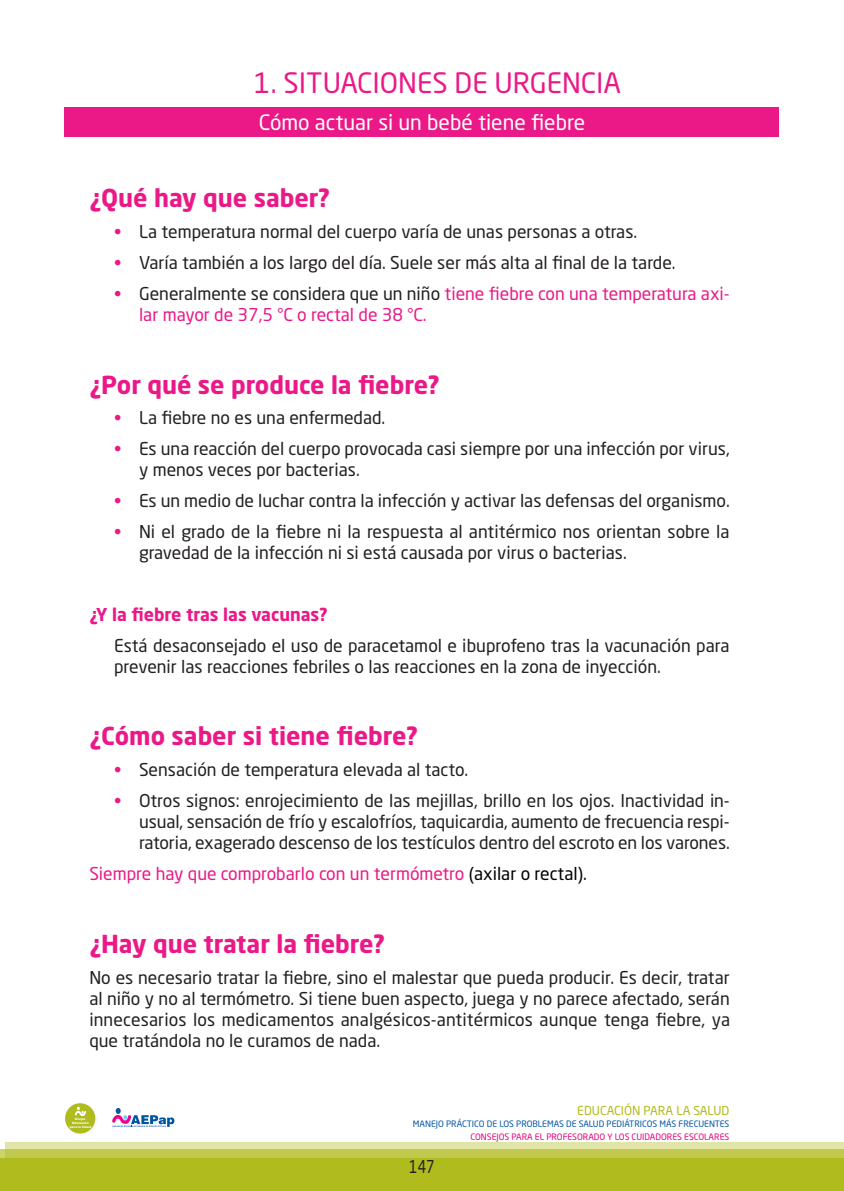
<style>
.page{position:relative;width:844px;height:1191px;background:#fff}
.page>*{position:absolute;margin:0;border:0;box-sizing:border-box;transform-origin:0 0}
.t1{font:27.82px "Neo Sans Std";color:#ea1987}
._00_LADILLO_1_MAGENT{font:700 24.5px "Neo Sans Std";color:#ea1987}
.t2{font:21px "Neo Sans Std";color:#fff}
.List_Paragraph{font:17.5px/21px "Neo Sans Std";color:#231f20}
.List_Paragraph-2{font:17.5px/21px "Neo Sans Std";color:#ea1987}
._00_LADILLO_2_MAGENT{font:700 17.5px "Neo Sans Std";color:#ea1987}
.List_Paragraph-3{font:17.5px "Neo Sans Std";color:#231f20;scale:.8 1}
.t3{font:12.25px "Neo Sans Std";color:#b0bb1d}
.t4{font:8.75px "Neo Sans Std";color:#0155a5}
.t5{font:8.75px "Neo Sans Std";color:#e2007a}
.t6{font:700 3.32px/3.9px "Gill Sans";color:#fff;text-align:center}
.s1{color:#ea1987}
.s2{color:#231f20}
.s3{color:#000}
</style>
<div class="page">
<svg style="left:112px;top:1108px;width:62px;height:19px"></svg>
<img style="left:65px;top:1103px;width:31px;height:31px">
<div style="left:65px;top:1103px;width:30px;height:30px;background:#b0bb1d;border-radius:50%"></div>
<svg style="left:75px;top:1106px;width:11px;height:10px"></svg>
<div style="left:5px;top:1141px;width:838px;height:50px;background:#e0e4a7"></div>
<div style="left:0;top:1148px;width:843px;height:43px;background:#c0c94d"></div>
<div style="left:0;top:1158px;width:843px;height:33px;background:#b0bb1d"></div>
<div style="left:64px;top:107px;width:715px;height:29px;background:#ea1987"></div>
<p class="t1" style="left:254px;top:66px;width:368px">1. SITUACIONES DE URGENCIA</p>
<p class="t2" style="left:259px;top:109px;width:328px">Cómo actuar si un bebé tiene fiebre</p>
<p class="_00_LADILLO_1_MAGENT" style="left:89px;top:182px;width:242px">¿Qué hay que saber?</p>
<p class="List_Paragraph" style="left:114px;top:221px;width:524px"><span class="s1">•</span> La temperatura normal del cuerpo varía de unas personas a otras.</p>
<p class="List_Paragraph" style="left:114px;top:252px;width:562px"><span class="s1">•</span> Varía también a los largo del día. Suele ser más alta al final de la tarde.</p>
<p class="List_Paragraph-2" style="left:139px;top:283px;width:592px;text-indent:-25px">• <span class="s2">Generalmente se considera que un niño</span> tiene fiebre con una temperatura axi&shy;lar mayor de 37,5 °C o rectal de 38 °C.</p>
<p class="_00_LADILLO_1_MAGENT" style="left:89px;top:369px;width:352px">¿Por qué se produce la fiebre?</p>
<p class="List_Paragraph" style="left:114px;top:407px;width:272px"><span class="s1">•</span> La fiebre no es una enfermedad.</p>
<p class="List_Paragraph" style="left:139px;top:438px;width:592px;text-indent:-25px"><span class="s1">•</span> Es una reacción del cuerpo provocada casi siempre por una infección por virus, y menos veces por bacterias.</p>
<p class="List_Paragraph" style="left:114px;top:490px;width:617px"><span class="s1">•</span> Es un medio de luchar contra la infección y activar las defensas del organismo.</p>
<p class="List_Paragraph" style="left:139px;top:521px;width:592px;text-indent:-25px"><span class="s1">•</span> Ni el grado de la fiebre ni la respuesta al antitérmico nos orientan sobre la gravedad de la infección ni si está causada por virus o bacterias.</p>
<p class="_00_LADILLO_2_MAGENT" style="left:89px;top:603px;width:240px">¿Y la fiebre tras las vacunas?</p>
<p class="List_Paragraph" style="left:114px;top:635px;width:616px">Está desaconsejado el uso de paracetamol e ibuprofeno tras la vacunación para prevenir las reacciones febriles o las reacciones en la zona de inyección.</p>
<p class="_00_LADILLO_1_MAGENT" style="left:89px;top:720px;width:330px">¿Cómo saber si tiene fiebre?</p>
<p class="List_Paragraph" style="left:114px;top:759px;width:355px"><span class="s1">•</span> Sensación de temperatura elevada al tacto.</p>
<p class="List_Paragraph" style="left:139px;top:790px;width:592px;text-align:justify;text-indent:-25px"><span class="s1">•</span> Otros signos: enrojecimiento de las mejillas, brillo en los ojos. Inactividad in&shy;usual, sensación de frío y escalofríos, taquicardia, aumento de frecuencia respi&shy;ratoria, exagerado descenso de los testículos dentro del escroto en los varones.</p>
<p class="List_Paragraph-2" style="left:89px;top:863px;width:499px">Siempre hay que comprobarlo con un termómetro <span class="s3">(axilar o rectal).</span></p>
<p class="_00_LADILLO_1_MAGENT" style="left:89px;top:927px;width:297px">¿Hay que tratar la fiebre?</p>
<p class="List_Paragraph" style="left:89px;top:966px;width:642px;text-align:justify">No es necesario tratar la fiebre, sino el malestar que pueda producir. Es decir, tratar al niño y no al termómetro. Si tiene buen aspecto, juega y no parece afectado, serán innecesarios los medicamentos analgésicos-antitérmicos aunque tenga fiebre, ya que tratándola no le curamos de nada.</p>
<p class="t6" style="left:70px;top:1116px;width:23px">Grupo<br>Educación para la Salud</p>
<p class="t3" style="left:577px;top:1103px;width:153px">EDUCACIÓN PARA LA SALUD</p>
<p class="t4" style="left:413px;top:1118px;width:318px">MANEJO PRÁCTICO DE LOS PROBLEMAS DE SALUD PEDIÁTRICOS MÁS FRECUENTES</p>
<p class="t5" style="left:470px;top:1131px;width:260px">CONSEJOS PARA EL PROFESORADO Y LOS CUIDADORES ESCOLARES</p>
<p class="List_Paragraph-3" style="left:409px;top:1155px;width:33px">147</p>
</div>
